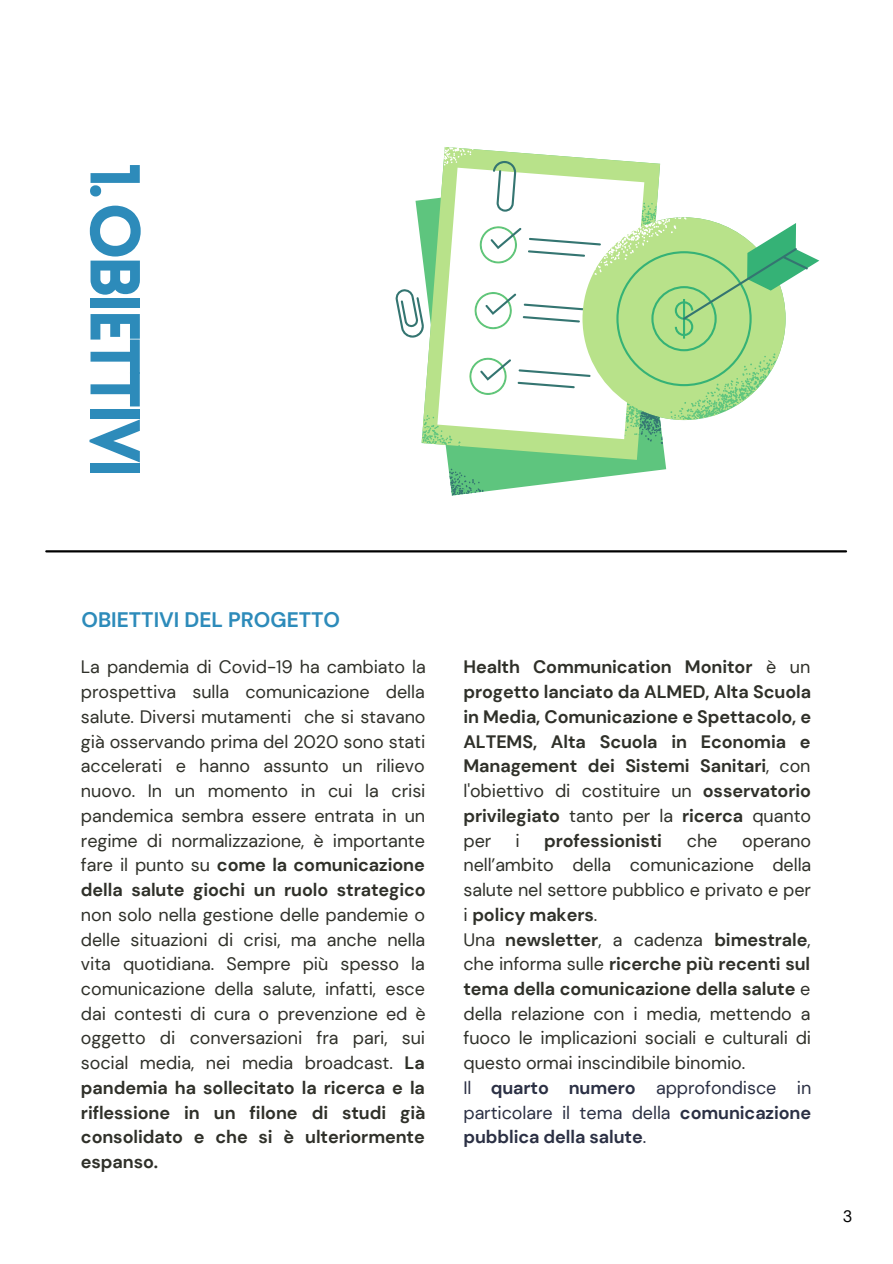
<style>
.page{position:relative;width:893px;height:1264px;background:#fff}
.page>*{position:absolute;margin:0;border:0;box-sizing:border-box;transform-origin:0 0}
.t1{font:900 69px "Lovelo";letter-spacing:-.075em;color:#2d8bba}
.t2{font:700 21px "DM Sans";color:#2d8bba}
.t3{font:18px/24.8px "DM Sans";letter-spacing:-.005em;color:#2f3029;text-align:justify}
.t4{font:700 18px/24.8px "DM Sans";letter-spacing:-.005em;color:#2f3029;text-align:justify}
.t5{font:16.5px "DM Sans";color:#000}
.s1{font-weight:700}
.s2{font-weight:400}
.s3{color:#2b3044}
.s4{font-weight:700;color:#2b3044}
</style>
<div class="page">
<hr style="left:46px;top:550px;width:800px;height:2px;background:#000">
<svg style="left:443px;top:147px;width:168px;height:13px"></svg>
<svg style="left:395px;top:160px;width:412px;height:335px"></svg>
<h1 class="t1" style="left:142px;top:163px;width:317px;rotate:90deg">1.OBIETTIVI</h1>
<p class="t2" style="left:81px;top:606px;width:260px">OBIETTIVI DEL PROGETTO</p>
<p class="t3" style="left:81px;top:655px;width:346px">La pandemia di Covid-19 ha cambiato la prospettiva sulla comunicazione della salute. Diversi mutamenti che si stavano già osservando prima del 2020 sono stati accelerati e hanno assunto un rilievo nuovo. In un momento in cui la crisi pandemica sembra essere entrata in un regime di normalizzazione, è importante fare il punto su <span class="s1">come la comunicazione della salute giochi un ruolo strategico</span></p>
<p class="t3" style="left:81px;top:902px;width:346px">non solo nella gestione delle pandemie o delle situazioni di crisi, ma anche nella vita quotidiana. Sempre più spesso la comunicazione della salute, infatti, esce dai contesti di cura o prevenzione ed è oggetto di conversazioni fra pari, sui social media, nei media broadcast. <span class="s1">La pandemia ha sollecitato la ricerca e la riflessione in un filone di studi già consolidato e che si è ulteriormente espanso.</span></p>
<p class="t4" style="left:463px;top:655px;width:349px">Health Communication Monitor <span class="s2">è un </span>progetto lanciato da ALMED, Alta Scuola in Media, Comunicazione e Spettacolo, e ALTEMS, Alta Scuola in Economia e Management dei Sistemi Sanitari<span class="s2">, con l'obiettivo di costituire un</span> osservatorio privilegiato <span class="s2">tanto per la</span> ricerca <span class="s2">quanto per</span></p>
<p class="t3" style="left:515px;top:828px;width:6px">i</p>
<p class="t4" style="left:544px;top:828px;width:119px">professionisti</p>
<p class="t3" style="left:686px;top:828px;width:32px">che</p>
<p class="t3" style="left:463px;top:828px;width:349px;text-align:left;text-indent:279px">operano nell’ambito della comunicazione della salute nel settore pubblico e privato e per i <span class="s1">policy makers</span>.<br>Una <span class="s1">newsletter</span>, a cadenza <span class="s1">bimestrale</span>, che informa sulle <span class="s1">ricerche più recenti sul tema della comunicazione della salute</span> e della relazione con i media, mettendo a fuoco le implicazioni sociali e culturali di questo ormai inscindibile binomio.<br><span class="s3">Il</span> <span class="s4">quarto numero</span> <span class="s3">approfondisce in particolare il tema della</span> <span class="s4">comunicazione pubblica della salute</span><span class="s3">.</span></p>
<p class="t5" style="left:842px;top:1205px;width:11px">3</p>
</div>
